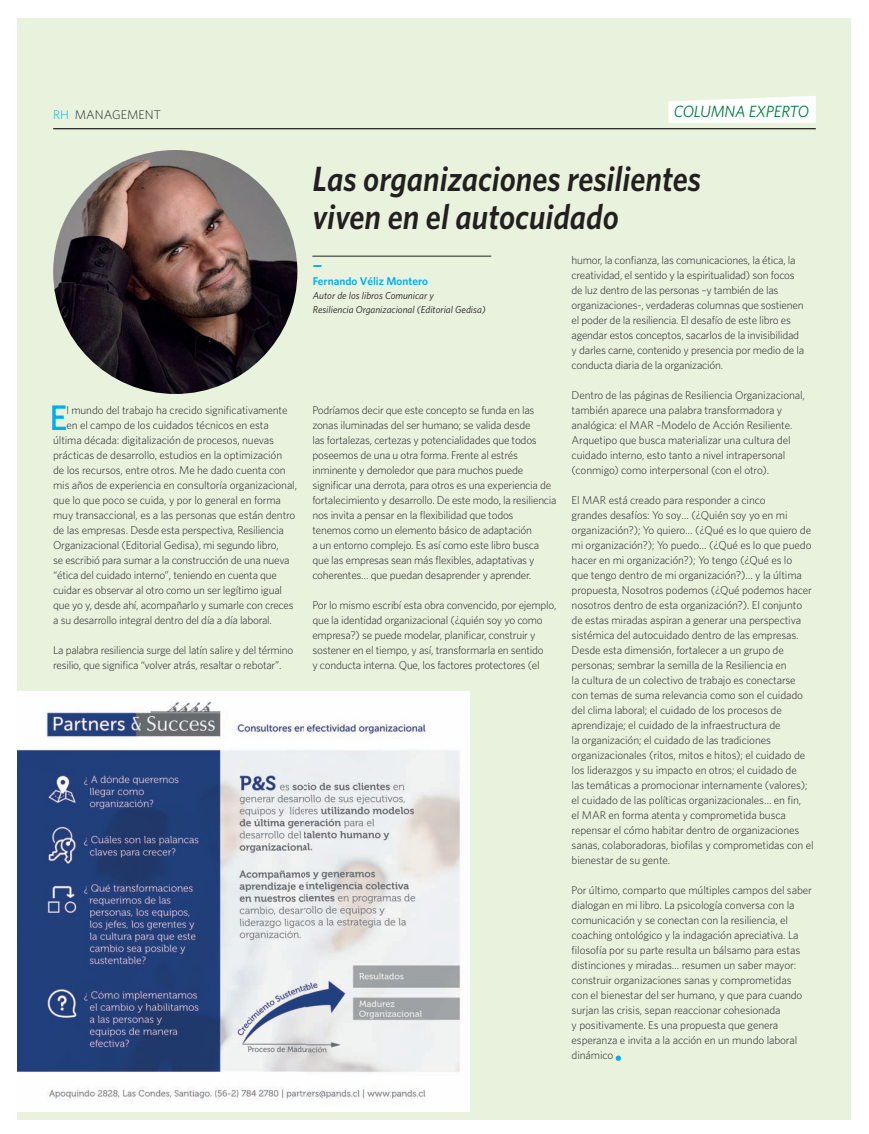
<style>
.page{position:relative;width:869px;height:1134px;background:#fff}
.page>*{position:absolute;margin:0;border:0;box-sizing:border-box;transform-origin:0 0}
.t1{font:italic 600 35.12px/38.8px "Whitney HTF";color:#231f20;scale:.92 1}
.t2{font:italic 16.25px "Whitney HTF";letter-spacing:-.01em;color:#007d3e}
.t3{font:300 12.5px "Whitney HTF";color:#231f20}
.t4{font:300 11.25px/15px "Whitney HTF";letter-spacing:-.01em;color:#231f20}
.t5{font:600 11.25px "Whitney HTF";color:#00aeef}
.t6{font:italic 10px/13.8px "Whitney HTF";color:#231f20}
.s1{color:#00aeef}
</style>
<div class="page">
<div style="left:18px;top:18px;width:832px;height:1101px;background:#e8f2dd"></div>
<img style="left:18px;top:692px;width:451px;height:420px">
<svg style="left:52px;top:405px;width:14px;height:25px"></svg>
<svg style="left:615px;top:1055px;width:5px;height:6px"></svg>
<img style="left:53px;top:150px;width:244px;height:244px;border-radius:122px">
<hr style="left:312px;top:256px;width:179px;height:1px;background:#231f20">
<svg style="left:313px;top:265px;width:8px;height:2px"></svg>
<svg style="left:668px;top:96px;width:147px;height:27px;background:#fcfdfb"></svg>
<hr style="left:53px;top:128px;width:762px;height:1px;background:#231f20">
<p class="t3" style="left:53px;top:110px;width:109px"><span class="s1">RH</span> MANAGEMENT</p>
<h2 class="t2" style="left:673px;top:106px;width:136px">COLUMNA EXPERTO</h2>
<p class="t4" style="left:66px;top:403px;width:222px">l mundo del trabajo ha crecido significativamente</p>
<p class="t4" style="left:66px;top:418px;width:204px">en el campo de los cuidados técnicos en esta</p>
<p class="t4" style="left:53px;top:433px;width:222px">última década: digitalización de procesos, nuevas</p>
<p class="t4" style="left:53px;top:448px;width:230px">prácticas de desarrollo, estudios en la optimización</p>
<p class="t4" style="left:53px;top:463px;width:234px">de los recursos, entre otros. Me he dado cuenta con</p>
<p class="t4" style="left:53px;top:478px;width:245px">mis años de experiencia en consultoría organizacional,</p>
<p class="t4" style="left:53px;top:493px;width:229px">que lo que poco se cuida, y por lo general en forma</p>
<p class="t4" style="left:53px;top:508px;width:244px">muy transaccional, es a las personas que están dentro</p>
<p class="t4" style="left:53px;top:523px;width:232px">de las empresas. Desde esta perspectiva, Resiliencia</p>
<p class="t4" style="left:53px;top:538px;width:227px">Organizacional (Editorial Gedisa), mi segundo libro,</p>
<p class="t4" style="left:53px;top:553px;width:238px">se escribió para sumar a la construcción de una nueva</p>
<p class="t4" style="left:53px;top:568px;width:225px">“ética del cuidado interno”, teniendo en cuenta que</p>
<p class="t4" style="left:53px;top:583px;width:230px">cuidar es observar al otro como un ser legítimo igual</p>
<p class="t4" style="left:53px;top:598px;width:242px">que yo y, desde ahí, acompañarlo y sumarle con creces</p>
<p class="t4" style="left:53px;top:613px;width:220px">a su desarrollo integral dentro del día a día laboral.</p>
<p class="t4" style="left:53px;top:643px;width:241px">La palabra resiliencia surge del latín salire y del término resilio, que significa “volver atrás, resaltar o rebotar”.</p>
<h1 class="t1" style="left:312px;top:162px;width:424px">Las organizaciones resilientes viven en el autocuidado</h1>
<p class="t5" style="left:312px;top:277px;width:117px">Fernando Véliz Montero</p>
<p class="t6" style="left:312px;top:289px;width:174px">Autor de los libros Comunicar y<br>Resiliencia Organizacional (Editorial Gedisa)</p>
<p class="t4" style="left:312px;top:403px;width:246px">Podríamos decir que este concepto se funda en las zonas iluminadas del ser humano; se valida desde<br>las fortalezas, certezas y potencialidades que todos poseemos de una u otra forma. Frente al estrés inminente y demoledor que para muchos puede significar una derrota, para otros es una experiencia de fortalecimiento y desarrollo. De este modo, la resiliencia nos invita a pensar en la flexibilidad que todos<br>tenemos como un elemento básico de adaptación<br>a un entorno complejo. Es así como este libro busca que las empresas sean más flexibles, adaptativas y coherentes… que puedan desaprender y aprender.</p>
<p class="t4" style="left:312px;top:598px;width:245px">Por lo mismo escribí esta obra convencido, por ejemplo, que la identidad organizacional (¿quién soy yo como empresa?) se puede modelar, planificar, construir y sostener en el tiempo, y así, transformarla en sentido<br>y conducta interna. Que, los factores protectores (el</p>
<p class="t4" style="left:571px;top:254px;width:234px">humor, la confianza, las comunicaciones, la ética, la creatividad, el sentido y la espiritualidad) son focos de luz dentro de las personas –y también de las organizaciones-, verdaderas columnas que sostienen el poder de la resiliencia. El desafío de este libro es agendar estos conceptos, sacarlos de la invisibilidad y darles carne, contenido y presencia por medio de la conducta diaria de la organización.</p>
<p class="t4" style="left:571px;top:389px;width:235px">Dentro de las páginas de Resiliencia Organizacional, también aparece una palabra transformadora y analógica: el MAR –Modelo de Acción Resiliente.<br>Arquetipo que busca materializar una cultura del cuidado interno, esto tanto a nivel intrapersonal (conmigo) como interpersonal (con el otro).</p>
<p class="t4" style="left:571px;top:494px;width:243px">El MAR está creado para responder a cinco<br>grandes desafíos: Yo soy… (¿Quién soy yo en mi organización?); Yo quiero… (¿Qué es lo que quiero de mi organización?); Yo puedo… (¿Qué es lo que puedo hacer en mi organización?); Yo tengo (¿Qué es lo<br>que tengo dentro de mi organización?)… y la última propuesta, Nosotros podemos (¿Qué podemos hacer nosotros dentro de esta organización?). El conjunto de estas miradas aspiran a generar una perspectiva sistémica del autocuidado dentro de las empresas.<br>Desde esta dimensión, fortalecer a un grupo de personas; sembrar la semilla de la Resiliencia en<br>la cultura de un colectivo de trabajo es conectarse con temas de suma relevancia como son el cuidado del clima laboral; el cuidado de los procesos de aprendizaje; el cuidado de la infraestructura de<br>la organización; el cuidado de las tradiciones organizacionales (ritos, mitos e hitos); el cuidado de los liderazgos y su impacto en otros; el cuidado de<br>las temáticas a promocionar internamente (valores); el cuidado de las políticas organizacionales… en fin,<br>el MAR en forma atenta y comprometida busca repensar el cómo habitar dentro de organizaciones sanas, colaboradoras, biofilas y comprometidas con el bienestar de su gente.</p>
<p class="t4" style="left:571px;top:884px;width:242px">Por último, comparto que múltiples campos del saber dialogan en mi libro. La psicología conversa con la comunicación y se conectan con la resiliencia, el coaching ontológico y la indagación apreciativa. La filosofía por su parte resulta un bálsamo para estas distinciones y miradas… resumen un saber mayor: construir organizaciones sanas y comprometidas<br>con el bienestar del ser humano, y que para cuando surjan las crisis, sepan reaccionar cohesionada<br>y positivamente. Es una propuesta que genera esperanza e invita a la acción en un mundo laboral dinámico</p>
</div>
